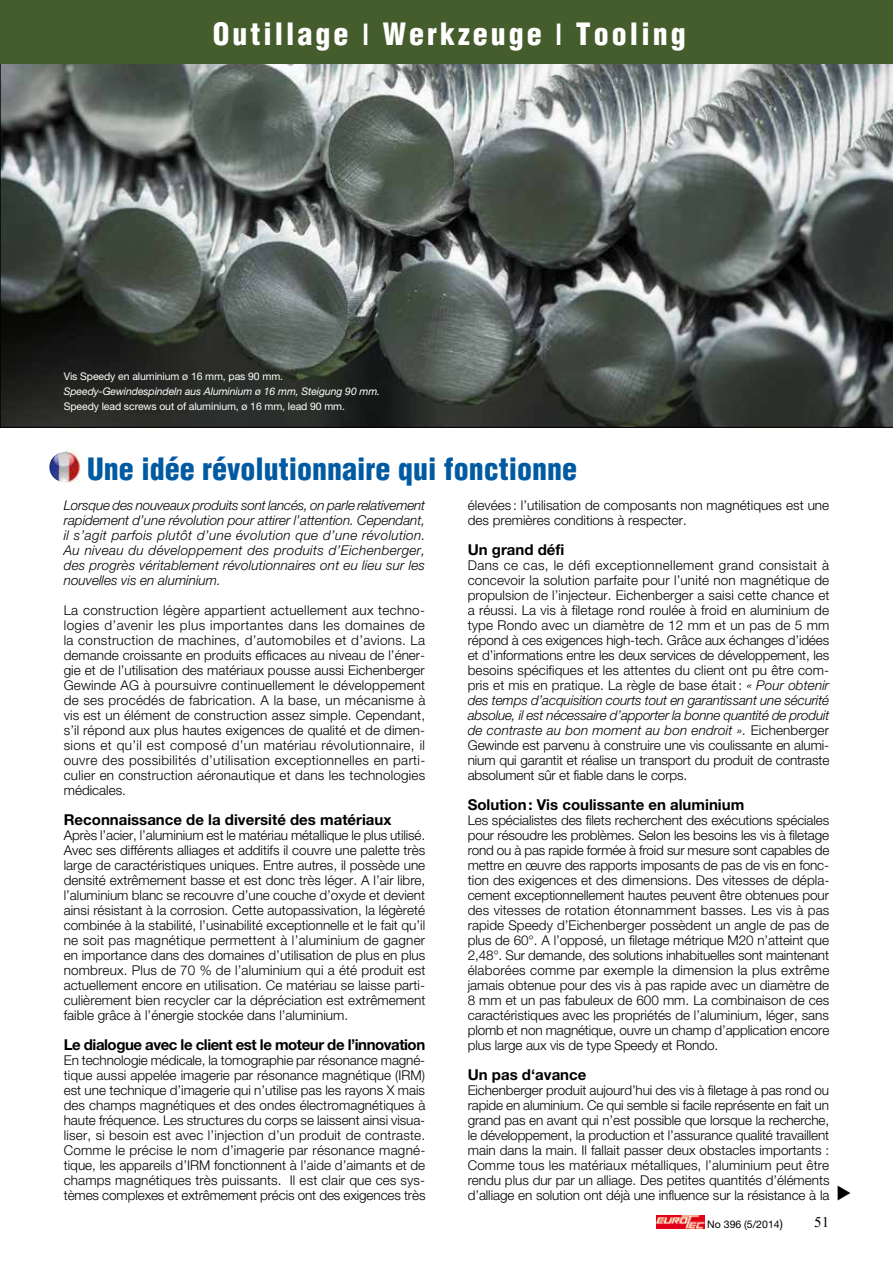
<style>
.page{position:relative;width:893px;height:1263px;background:#fff}
.page>*{position:absolute;margin:0;border:0;box-sizing:border-box;transform-origin:0 0}
.t1{font:900 condensed 30px "Helvetica";color:#005aa2}
.t2{font:900 condensed 30px "Helvetica";letter-spacing:.1em;color:#fff}
.t3{font:700 15px "Helvetica Neue";color:#000}
.t4{font:700 15px "Helvetica Neue";letter-spacing:-.03em;color:#000}
.t5{font:300 13.5px/15px "Helvetica Neue";letter-spacing:-.005em;color:#000;text-align:justify}
.t6{font:italic 300 13.5px/15px "Helvetica Neue";letter-spacing:.01em;color:#000;text-align:justify}
.t7{font:10.5px "Helvetica Neue";letter-spacing:-.01em;color:#fff}
.t8{font:italic 10.5px "Helvetica Neue";letter-spacing:-.01em;color:#fff}
.t9{font:10.5px "Helvetica Neue";color:#000}
.s1{font-family:"Helvetica Neue";font-weight:500;font-stretch:normal}
.s2{font-style:italic}
.s3{font-size:12px}
</style>
<div class="page">
<svg style="left:0;top:0;width:893px;height:428px;background:#5d6360"></svg>
<div style="left:1px;top:0;width:892px;height:64px;background:#455c2d"></div>
<img style="left:49px;top:449px;width:32px;height:34px">
<img style="left:657px;top:1215px;width:47px;height:13px">
<h1 class="t2" style="left:213px;top:15px;width:474px">Outillage <span class="s1">l</span> Werkzeuge <span class="s1">l</span> Tooling</h1>
<p class="t7" style="left:64px;top:370px;width:221px">Vis Speedy en aluminium ø 16 mm, pas 90 mm.</p>
<p class="t8" style="left:64px;top:385px;width:318px">Speedy-Gewindespindeln aus Aluminium ø 16 mm, Steigung 90 mm.</p>
<p class="t7" style="left:64px;top:400px;width:283px">Speedy lead screws out of aluminium, ø 16 mm, lead 90 mm.</p>
<h1 class="t1" style="left:87px;top:450px;width:491px">Une idée révolutionnaire qui fonctionne</h1>
<p class="t6" style="left:64px;top:497px;width:363px">Lorsque des nouveaux produits sont lancés, on parle relativement rapidement d’une révolution pour attirer l’attention. Cependant, il s’agit parfois plutôt d’une évolution que d’une révolution.<br>Au niveau du développement des produits d’Eichenberger, des progrès véritablement révolutionnaires ont eu lieu sur les nouvelles vis en aluminium.</p>
<p class="t5" style="left:64px;top:602px;width:363px">La construction légère appartient actuellement aux techno&shy;logies d’avenir les plus importantes dans les domaines de la construction de machines, d’automobiles et d’avions. La demande croissante en produits efficaces au niveau de l’éner&shy;gie et de l’utilisation des matériaux pousse aussi Eichenberger Gewinde AG à poursuivre continuellement le développement de ses procédés de fabrication. A la base, un mécanisme à vis est un élément de construction assez simple. Cependant, s’il répond aux plus hautes exigences de qualité et de dimen&shy;sions et qu’il est composé d’un matériau révolutionnaire, il ouvre des possibilités d’utilisation exceptionnelles en parti&shy;culier en construction aéronautique et dans les technologies médicales.</p>
<p class="t3" style="left:64px;top:810px;width:329px">Reconnaissance de la diversité des matériaux</p>
<p class="t5" style="left:64px;top:827px;width:363px">Après l’acier, l’aluminium est le matériau métallique le plus utilisé.<br>Avec ses différents alliages et additifs il couvre une palette très large de caractéristiques uniques. Entre autres, il possède une densité extrêmement basse et est donc très léger. A l’air libre, l’aluminium blanc se recouvre d’une couche d’oxyde et devient ainsi résistant à la corrosion. Cette autopassivation, la légèreté combinée à la stabilité, l’usinabilité exceptionnelle et le fait qu’il ne soit pas magnétique permettent à l’aluminium de gagner en importance dans des domaines d’utilisation de plus en plus nombreux. Plus de 70 % de l’aluminium qui a été produit est actuellement encore en utilisation. Ce matériau se laisse parti&shy;culièrement bien recycler car la dépréciation est extrêmement faible grâce à l’énergie stockée dans l’aluminium.</p>
<p class="t4" style="left:64px;top:1035px;width:363px">Le dialogue avec le client est le moteur de l’innovation</p>
<p class="t5" style="left:64px;top:1052px;width:363px">En technologie médicale, la tomographie par résonance magné&shy;tique aussi appelée imagerie par résonance magnétique (IRM) est une technique d’imagerie qui n’utilise pas les rayons X mais des champs magnétiques et des ondes électromagnétiques à haute fréquence. Les structures du corps se laissent ainsi visua&shy;liser, si besoin est avec l’injection d’un produit de contraste.<br>Comme le précise le nom d’imagerie par résonance magné&shy;tique, les appareils d’IRM fonctionnent à l’aide d’aimants et de champs magnétiques très puissants. Il est clair que ces sys&shy;tèmes complexes et extrêmement précis ont des exigences très</p>
<p class="t5" style="left:468px;top:497px;width:363px">élevées : l’utilisation de composants non magnétiques est une des premières conditions à respecter.</p>
<p class="t3" style="left:468px;top:540px;width:98px">Un grand défi</p>
<p class="t5" style="left:468px;top:557px;width:363px">Dans ce cas, le défi exceptionnellement grand consistait à concevoir la solution parfaite pour l’unité non magnétique de propulsion de l’injecteur. Eichenberger a saisi cette chance et a réussi. La vis à filetage rond roulée à froid en aluminium de type Rondo avec un diamètre de 12 mm et un pas de 5 mm répond à ces exigences high-tech. Grâce aux échanges d’idées et d’informations entre les deux services de développement, les besoins spécifiques et les attentes du client ont pu être com&shy;pris et mis en pratique. La règle de base était: <span class="s2">« Pour obtenir des temps d’acquisition courts tout en garantissant une sécurité absolue, il est nécessaire d’apporter la bonne quantité de produit de contraste au bon moment au bon endroit ».</span> Eichenberger Gewinde est parvenu à construire une vis coulissante en alumi&shy;nium qui garantit et réalise un transport du produit de contraste absolument sûr et fiable dans le corps.</p>
<p class="t3" style="left:468px;top:795px;width:278px">Solution: Vis coulissante en aluminium</p>
<p class="t5" style="left:468px;top:812px;width:363px">Les spécialistes des filets recherchent des exécutions spéciales pour résoudre les problèmes. Selon les besoins les vis à filetage rond ou à pas rapide formée à froid sur mesure sont capables de mettre en œuvre des rapports imposants de pas de vis en fonc&shy;tion des exigences et des dimensions. Des vitesses de dépla&shy;cement exceptionnellement hautes peuvent être obtenues pour des vitesses de rotation étonnamment basses. Les vis à pas rapide Speedy d’Eichenberger possèdent un angle de pas de plus de 60°. A l’opposé, un filetage métrique M20 n’atteint que 2,48°. Sur demande, des solutions inhabituelles sont maintenant élaborées comme par exemple la dimension la plus extrême jamais obtenue pour des vis à pas rapide avec un diamètre de 8 mm et un pas fabuleux de 600 mm. La combinaison de ces caractéristiques avec les propriétés de l’aluminium, léger, sans plomb et non magnétique, ouvre un champ d’application encore plus large aux vis de type Speedy et Rondo.</p>
<p class="t3" style="left:468px;top:1065px;width:120px">Un pas d‘avance</p>
<p class="t5" style="left:468px;top:1082px;width:363px">Eichenberger produit aujourd’hui des vis à filetage à pas rond ou rapide en aluminium. Ce qui semble si facile représente en fait un grand pas en avant qui n’est possible que lorsque la recherche, le développement, la production et l’assurance qualité travaillent main dans la main. Il fallait passer deux obstacles importants :<br>Comme tous les matériaux métalliques, l’aluminium peut être rendu plus dur par un alliage. Des petites quantités d’éléments d’alliage en solution ont déjà une influence sur la résistance à la</p>
<p class="t9" style="left:707px;top:1218px;width:77px">No 396 (5/2014<span class="s3">)</span></p>
</div>
